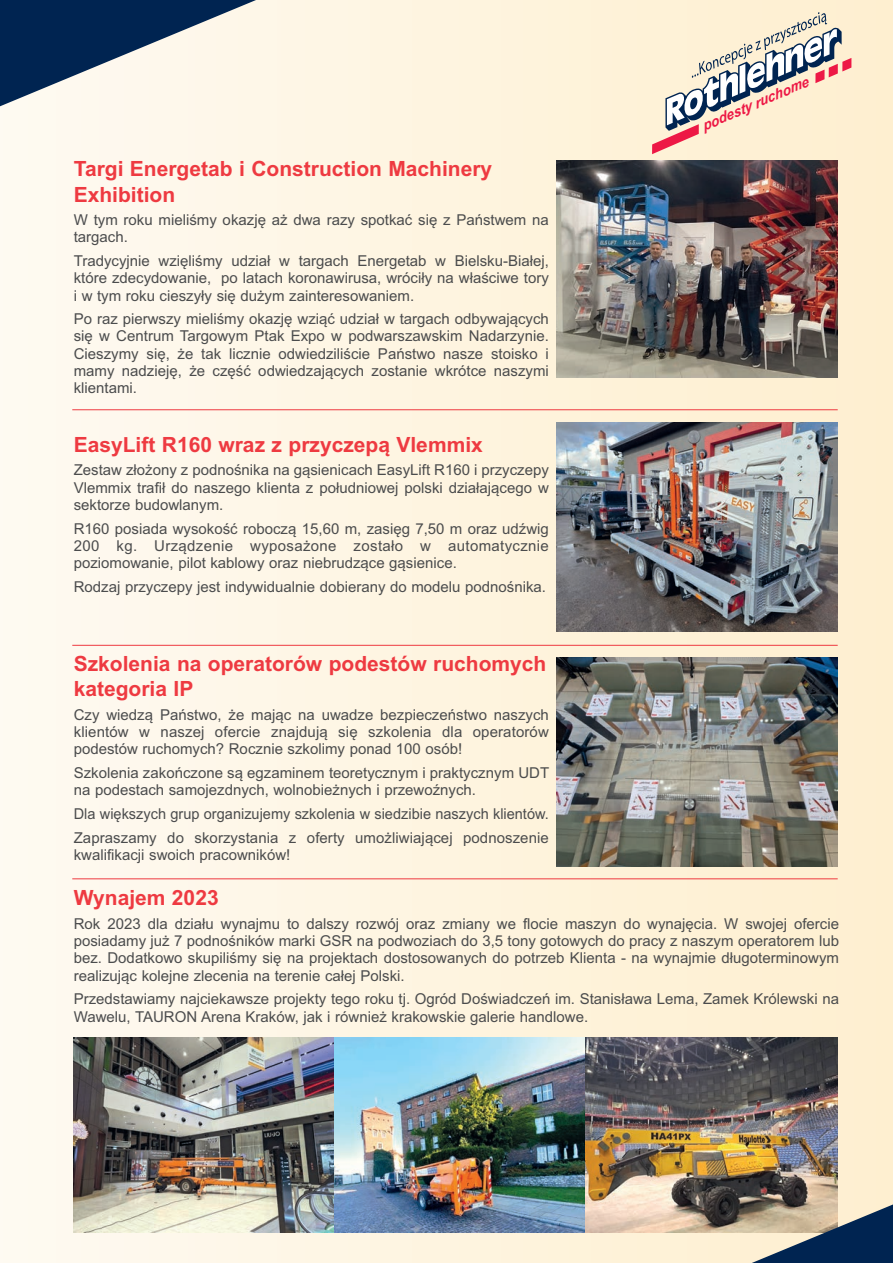
<style>
.page{position:relative;width:893px;height:1263px;background:#fff}
.page>*{position:absolute;margin:0;border:0;box-sizing:border-box;transform-origin:0 0}
.t1{font:700 21px/25.5px "Arial";color:#ee3a41}
.t2{font:15px/17.2px "Arial";color:#4b4c4d;text-align:justify}
.t3{font:italic 700 14.4px "Arial";color:#ed1845;scale:.95 1}
</style>
<div class="page">
<div style="left:0;top:0;width:893px;height:1263px;background:linear-gradient(to right,#fefaf2,#fceccc)"></div>
<svg style="left:0;top:0;width:297px;height:106px;background:#909ca8"></svg>
<img style="left:556px;top:161px;width:282px;height:216px">
<img style="left:556px;top:422px;width:282px;height:209px">
<img style="left:556px;top:657px;width:282px;height:209px">
<img style="left:585px;top:1037px;width:253px;height:195px">
<img style="left:334px;top:1037px;width:251px;height:195px">
<img style="left:74px;top:1037px;width:260px;height:195px">
<hr style="left:72px;top:409px;width:766px;height:1px;background:#ee3a41">
<hr style="left:72px;top:645px;width:766px;height:1px;background:#ee3a41">
<hr style="left:72px;top:878px;width:766px;height:1px;background:#ee3a41">
<svg style="left:652px;top:12px;width:199px;height:142px;background:#e2d6c6"></svg>
<svg style="left:721px;top:1199px;width:172px;height:64px;background:#7e8383"></svg>
<p class="t1" style="left:74px;top:158px;width:420px">Targi Energetab i Construction Machinery<br>Exhibition</p>
<p class="t2" style="left:74px;top:213px;width:477px">W tym roku mieliśmy okazję aż dwa razy spotkać się z Państwem na targach.</p>
<p class="t2" style="left:74px;top:254px;width:477px">Tradycyjnie wzięliśmy udział w targach Energetab w Bielsku-Białej, które zdecydowanie, po latach koronawirusa, wróciły na właściwe tory i w tym roku cieszyły się dużym zainteresowaniem.</p>
<p class="t2" style="left:74px;top:312px;width:477px">Po raz pierwszy mieliśmy okazję wziąć udział w targach odbywających się w Centrum Targowym Ptak Expo w podwarszawskim Nadarzynie.<br>Cieszymy się, że tak licznie odwiedziliście Państwo nasze stoisko i mamy nadzieję, że część odwiedzających zostanie wkrótce naszymi klientami.</p>
<p class="t1" style="left:74px;top:434px;width:411px">EasyLift R160 wraz z przyczepą Vlemmix</p>
<p class="t2" style="left:74px;top:463px;width:477px">Zestaw złożony z podnośnika na gąsienicach EasyLift R160 i przyczepy Vlemmix trafił do naszego klienta z południowej polski działającego w sektorze budowlanym.</p>
<p class="t2" style="left:74px;top:521px;width:477px">R160 posiada wysokość roboczą 15,60 m, zasięg 7,50 m oraz udźwig 200 kg. Urządzenie wyposażone zostało w automatycznie poziomowanie, pilot kablowy oraz niebrudzące gąsienice.</p>
<p class="t2" style="left:74px;top:579px;width:474px">Rodzaj przyczepy jest indywidualnie dobierany do modelu podnośnika.</p>
<p class="t3" style="left:699px;top:118px;width:122px;rotate:-23deg">podesty ruchome</p>
<p class="t1" style="left:74px;top:653px;width:474px">Szkolenia na operatorów podestów ruchomych kategoria IP</p>
<p class="t2" style="left:74px;top:707px;width:477px">Czy wiedzą Państwo, że mając na uwadze bezpieczeństwo naszych klientów w naszej ofercie znajdują się szkolenia dla operatorów podestów ruchomych? Rocznie szkolimy ponad 100 osób!</p>
<p class="t2" style="left:74px;top:766px;width:477px">Szkolenia zakończone są egzaminem teoretycznym i praktycznym UDT na podestach samojezdnych, wolnobieżnych i przewoźnych.</p>
<p class="t2" style="left:74px;top:806px;width:477px">Dla większych grup organizujemy szkolenia w siedzibie naszych klientów.</p>
<p class="t2" style="left:74px;top:830px;width:477px">Zapraszamy do skorzystania z oferty umożliwiającej podnoszenie kwalifikacji swoich pracowników!</p>
<p class="t1" style="left:74px;top:887px;width:146px">Wynajem 2023</p>
<p class="t2" style="left:74px;top:916px;width:767px">Rok 2023 dla działu wynajmu to dalszy rozwój oraz zmiany we flocie maszyn do wynajęcia. W swojej ofercie posiadamy już 7 podnośników marki GSR na podwoziach do 3,5 tony gotowych do pracy z naszym operatorem lub bez. Dodatkowo skupiliśmy się na projektach dostosowanych do potrzeb Klienta - na wynajmie długoterminowym realizując kolejne zlecenia na terenie całej Polski.</p>
<p class="t2" style="left:74px;top:992px;width:767px">Przedstawiamy najciekawsze projekty tego roku tj. Ogród Doświadczeń im. Stanisława Lema, Zamek Królewski na<br>Wawelu, TAURON Arena Kraków, jak i również krakowskie galerie handlowe.</p>
</div>
